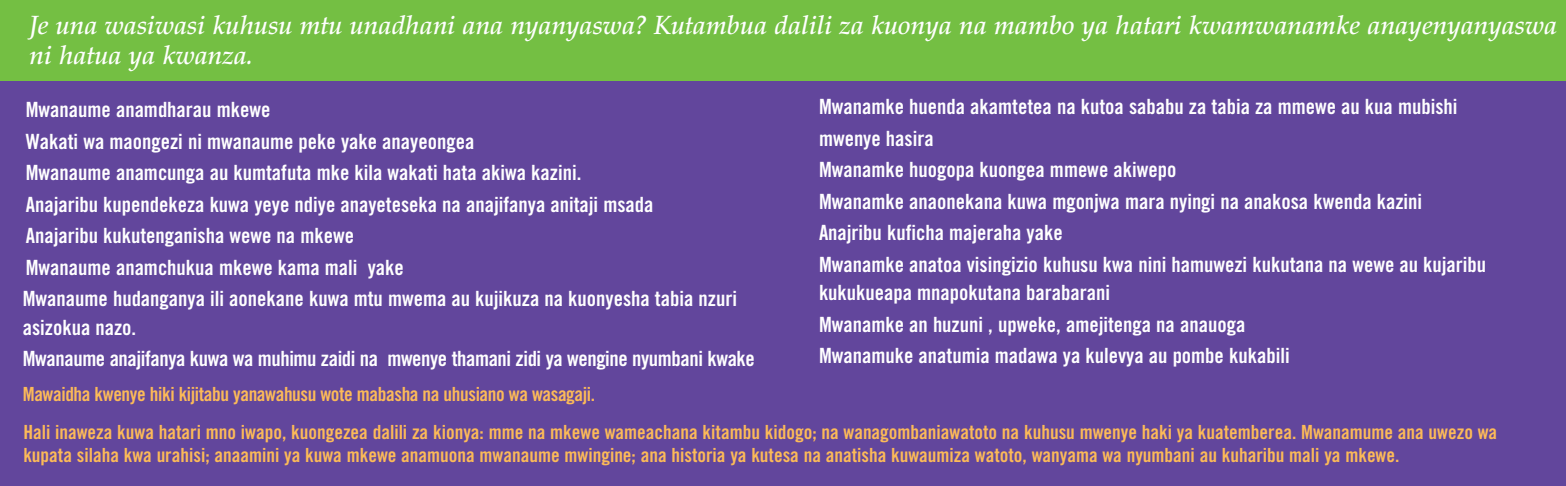
<style>
.page{position:relative;width:1566px;height:486px;background:#62469c}
.page>*{position:absolute;margin:0;border:0;box-sizing:border-box;transform-origin:0 0}
.t1{font:italic 500 26.4px/30px "Palatino";color:#fff}
.t2{font:21px/31.5px "Trade Gothic Bold Cond Twenty";color:#fff}
.t3{font:21px/31.5px "Trade Gothic Bold Cond Twenty";letter-spacing:-.02em;color:#fff}
.t4{font:19.5px/23.4px "Trade Gothic Bold Cond Twenty";color:#fcba58}
.t5{font:19.5px "Trade Gothic Bold Cond Twenty";letter-spacing:-.02em;color:#fcba58}
</style>
<div class="page">
<div style="left:0;top:0;width:1566px;height:81px;background:#74bf43"></div>
<p class="t1" style="left:29px;top:13px;width:1529px">Je una wasiwasi kuhusu mtu unadhani ana nyanyaswa? Kutambua dalili za kuonya na mambo ya hatari kwamwanamke anayenyanyaswa ni hatua ya kwanza.</p>
<p class="t2" style="left:23px;top:96px;width:716px">Mwanaume anamdharau mkewe<br>Wakati wa maongezi ni mwanaume peke yake anayeongea<br>Mwanaume anamcunga au kumtafuta mke kila wakati hata akiwa kazini.<br>Anajaribu kupendekeza kuwa yeye ndiye anayeteseka na anajifanya anitaji msada<br>Anajaribu kukutenganisha wewe na mkewe<br>Mwanaume anamchukua mkewe kama mali yake<br>Mwanaume hudanganya ili aonekane kuwa mtu mwema au kujikuza na kuonyesha tabia nzuri</p>
<p class="t3" style="left:23px;top:313px;width:734px">asizokua nazo.<br>Mwanaume anajifanya kuwa wa muhimu zaidi na mwenye thamani zidi ya wengine nyumbani kwake</p>
<p class="t5" style="left:23px;top:387px;width:574px">Mawaidha kwenye hiki kijitabu yanawahusu wote mabasha na uhusiano wa wasagaji.</p>
<p class="t2" style="left:819px;top:93px;width:669px">Mwanamke huenda akamtetea na kutoa sababu za tabia za mmewe au kua mubishi mwenye hasira<br>Mwanamke huogopa kuongea mmewe akiwepo<br>Mwanamke anaonekana kuwa mgonjwa mara nyingi na anakosa kwenda kazini Anajribu kuficha majeraha yake<br>Mwanamke anatoa visingizio kuhusu kwa nini hamuwezi kukutana na wewe au kujaribu</p>
<p class="t2" style="left:819px;top:279px;width:472px">kukukueapa mnapokutana barabarani<br>Mwanamke an huzuni , upweke, amejitenga na anauoga<br>Mwanamuke anatumia madawa ya kulevya au pombe kukabili</p>
<p class="t4" style="left:23px;top:422px;width:1475px">Hali inaweza kuwa hatari mno iwapo, kuongezea dalili za kionya: mme na mkewe wameachana kitambu kidogo; na wanagombaniawatoto na kuhusu mwenye haki ya kuatemberea. Mwanamume ana uwezo wa kupata silaha kwa urahisi; anaamini ya kuwa mkewe anamuona mwanaume mwingine; ana historia ya kutesa na anatisha kuwaumiza watoto, wanyama wa nyumbani au kuharibu mali ya mkewe.</p>
</div>
